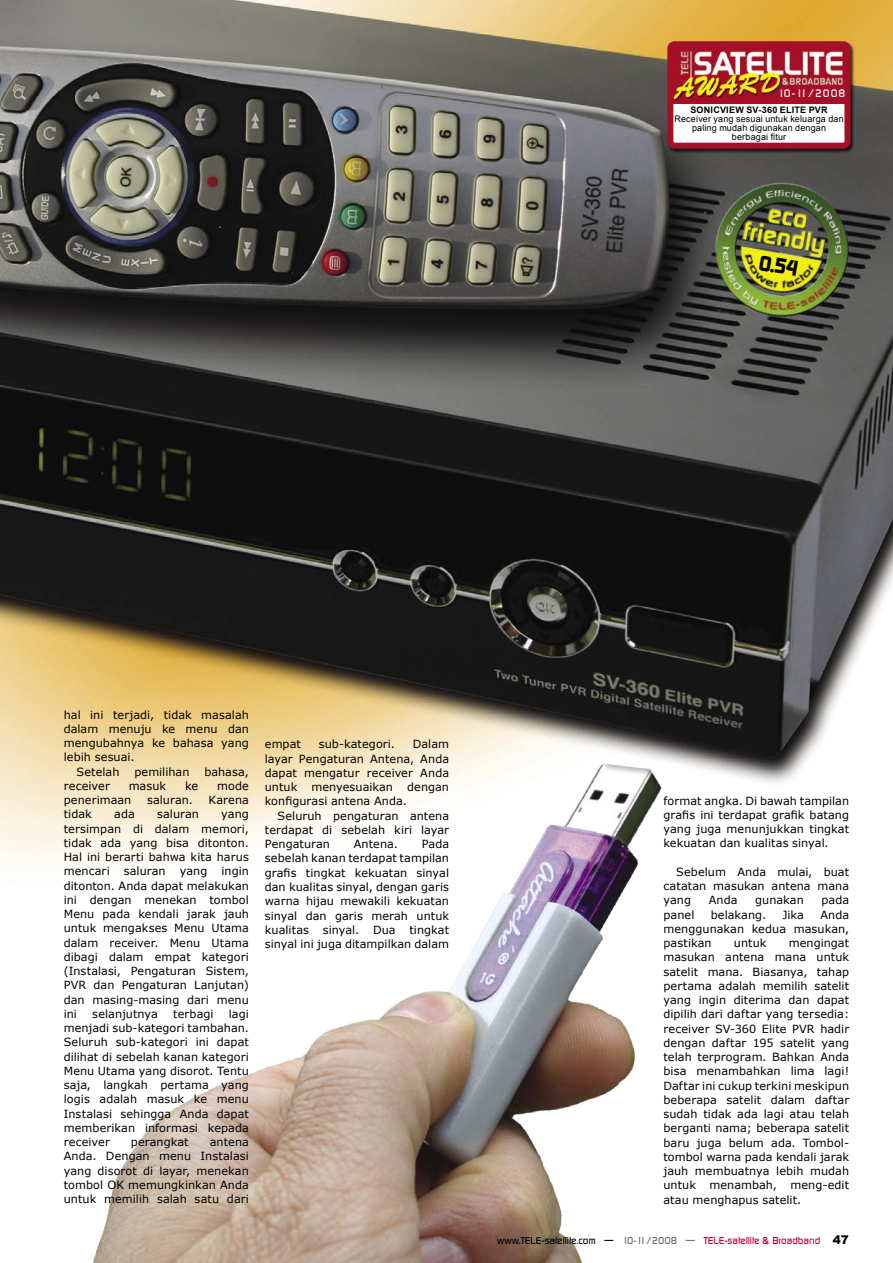
<style>
.page{position:relative;width:893px;height:1263px;background:#fff}
.page>*{position:absolute;margin:0;border:0;box-sizing:border-box;transform-origin:0 0}
.t1{font:700 21px "Digital";color:#000}
.Text{font:11.25px/14.2px "Verdana";color:#000;text-align:justify}
.t2{font:500 10.5px "Digital";letter-spacing:.09em;color:#fff}
.Bottom-text{font:500 9.75px "Digital";color:#bb0034}
.Text-2{font:9px/9px "Arial";letter-spacing:.015em;color:#000;text-align:center}
.Text-3{font:700 9px "Arial";letter-spacing:.03em;color:#000}
.s1{color:#000}
.s2{color:#6f6f6f}
.s3{font-family:"Arial";font-weight:900;font-size:12px;color:#000}
</style>
<div class="page">
<img style="left:0;top:0;width:893px;height:868px">
<img style="left:692px;top:157px;width:183px;height:182px">
<div style="left:666px;top:40px;width:190px;height:114px;background:#000;opacity:.74"></div>
<img style="left:664px;top:38px;width:189px;height:108px">
<img style="left:38px;top:713px;width:855px;height:550px">
<p class="t2" style="left:778px;top:87px;width:69px">10-11/2008</p>
<p class="Text-3" style="left:690px;top:104px;width:139px">SONICVIEW SV-360 ELITE PVR</p>
<p class="Text-2" style="left:674px;top:114px;width:171px">Receiver yang sesuai untuk keluarga dan</p>
<p class="Text-2" style="left:692px;top:123px;width:136px">paling mudah digunakan dengan berbagai fitur</p>
<p class="t1" style="left:761px;top:250px;width:41px;rotate:10deg">0.54</p>
<p class="Text" style="left:64px;top:707px;width:187px">hal ini terjadi, tidak masalah dalam menuju ke menu dan mengubahnya ke bahasa yang lebih sesuai.</p>
<p class="Text" style="left:77px;top:764px;width:44px">Setelah</p>
<p class="Text" style="left:134px;top:764px;width:57px">pemilihan</p>
<p class="Text" style="left:204px;top:764px;width:46px">bahasa,</p>
<p class="Text" style="left:64px;top:778px;width:48px">receiver</p>
<p class="Text" style="left:129px;top:778px;width:39px">masuk</p>
<p class="Text" style="left:185px;top:778px;width:15px">ke</p>
<p class="Text" style="left:217px;top:778px;width:33px">mode</p>
<p class="Text" style="left:64px;top:792px;width:69px">penerimaan</p>
<p class="Text" style="left:147px;top:792px;width:47px">saluran.</p>
<p class="Text" style="left:209px;top:792px;width:42px">Karena</p>
<p class="Text" style="left:64px;top:807px;width:30px">tidak</p>
<p class="Text" style="left:114px;top:807px;width:22px">ada</p>
<p class="Text" style="left:157px;top:807px;width:43px">saluran</p>
<p class="Text" style="left:64px;top:807px;width:187px;text-indent:158px">yang tersimpan di dalam memori, tidak ada yang bisa ditonton.<br>Hal ini berarti bahwa kita harus mencari</p>
<p class="Text" style="left:124px;top:864px;width:43px">saluran</p>
<p class="Text" style="left:180px;top:864px;width:29px">yang</p>
<p class="Text" style="left:64px;top:864px;width:187px;text-indent:158px">ingin ditonton. Anda dapat melakukan ini dengan menekan tombol Menu pada kendali jarak jauh untuk mengakses Menu Utama dalam receiver. Menu Utama dibagi dalam empat kategori (Instalasi, Pengaturan Sistem, PVR dan Pengaturan Lanjutan) dan masing-masing dari menu ini</p>
<p class="Text" style="left:64px;top:1006px;width:187px;text-indent:165px">lagi menjadi sub-kategori tambahan.<br>Seluruh sub-kategori ini dapat dilihat di sebelah kanan kategori Menu Utama yang disorot. Tentu saja, langkah pertama yang logis adalah masuk ke menu Instalasi sehingga Anda dapat memberikan informasi kepada receiver</p>
<p class="Text" style="left:92px;top:1006px;width:67px">selanjutnya</p>
<p class="Text" style="left:173px;top:1006px;width:42px">terbagi</p>
<p class="Text" style="left:131px;top:1134px;width:59px">perangkat</p>
<p class="Text" style="left:64px;top:1134px;width:187px;text-indent:146px">antena Anda. Dengan menu Instalasi yang disorot di layar, menekan tombol OK memungkinkan Anda untuk memilih salah satu dari</p>
<p class="Text" style="left:265px;top:737px;width:186px;text-indent:148px">Dalam layar Pengaturan Antena, Anda dapat mengatur receiver Anda untuk menyesuaikan dengan konfigurasi antena Anda.</p>
<p class="Text" style="left:265px;top:808px;width:186px;text-indent:13px">Seluruh pengaturan antena terdapat di sebelah kiri layar Pengaturan</p>
<p class="Text" style="left:265px;top:737px;width:38px">empat</p>
<p class="Text" style="left:319px;top:737px;width:78px">sub-kategori.</p>
<p class="Text" style="left:265px;top:837px;width:186px;text-indent:157px">Pada sebelah kanan terdapat tampilan grafis tingkat kekuatan sinyal dan kualitas sinyal, dengan garis warna hijau mewakili kekuatan sinyal dan garis merah untuk kualitas sinyal. Dua tingkat sinyal ini juga ditampilkan dalam</p>
<p class="Text" style="left:354px;top:837px;width:46px">Antena.</p>
<p class="Text" style="left:663px;top:793px;width:187px">format angka. Di bawah tampilan grafis ini terdapat grafik batang yang juga menunjukkan tingkat kekuatan dan kualitas sinyal.</p>
<p class="Text" style="left:663px;top:864px;width:187px;text-indent:13px">Sebelum Anda mulai, buat catatan masukan antena mana yang</p>
<p class="Text" style="left:709px;top:893px;width:30px">Anda</p>
<p class="Text" style="left:755px;top:893px;width:50px">gunakan</p>
<p class="Text" style="left:821px;top:893px;width:29px">pada</p>
<p class="Text" style="left:663px;top:907px;width:32px">panel</p>
<p class="Text" style="left:711px;top:907px;width:57px">belakang.</p>
<p class="Text" style="left:782px;top:907px;width:23px">Jika</p>
<p class="Text" style="left:663px;top:907px;width:187px;text-indent:157px">Anda menggunakan kedua masukan, pastikan</p>
<p class="Text" style="left:734px;top:935px;width:34px">untuk</p>
<p class="Text" style="left:663px;top:935px;width:187px;text-indent:125px">mengingat masukan antena mana untuk satelit mana. Biasanya, tahap pertama adalah memilih satelit yang ingin diterima dan dapat dipilih dari daftar yang tersedia: receiver SV-360 Elite PVR hadir dengan daftar 195 satelit yang telah terprogram. Bahkan Anda bisa menambahkan lima lagi!<br>Daftar ini cukup terkini meskipun beberapa satelit dalam daftar sudah tidak ada lagi atau telah berganti nama; beberapa satelit baru juga belum ada. Tombol&shy;tombol warna pada kendali jarak jauh membuatnya lebih mudah untuk menambah, meng-edit atau menghapus satelit.</p>
<p class="Bottom-text" style="left:497px;top:1235px;width:353px"><span class="s1">www.TELE-satellite.com —</span> <span class="s2">10-11/2008 —</span> TELE-satellite &amp; Broadband <span class="s3">47</span></p>
</div>
